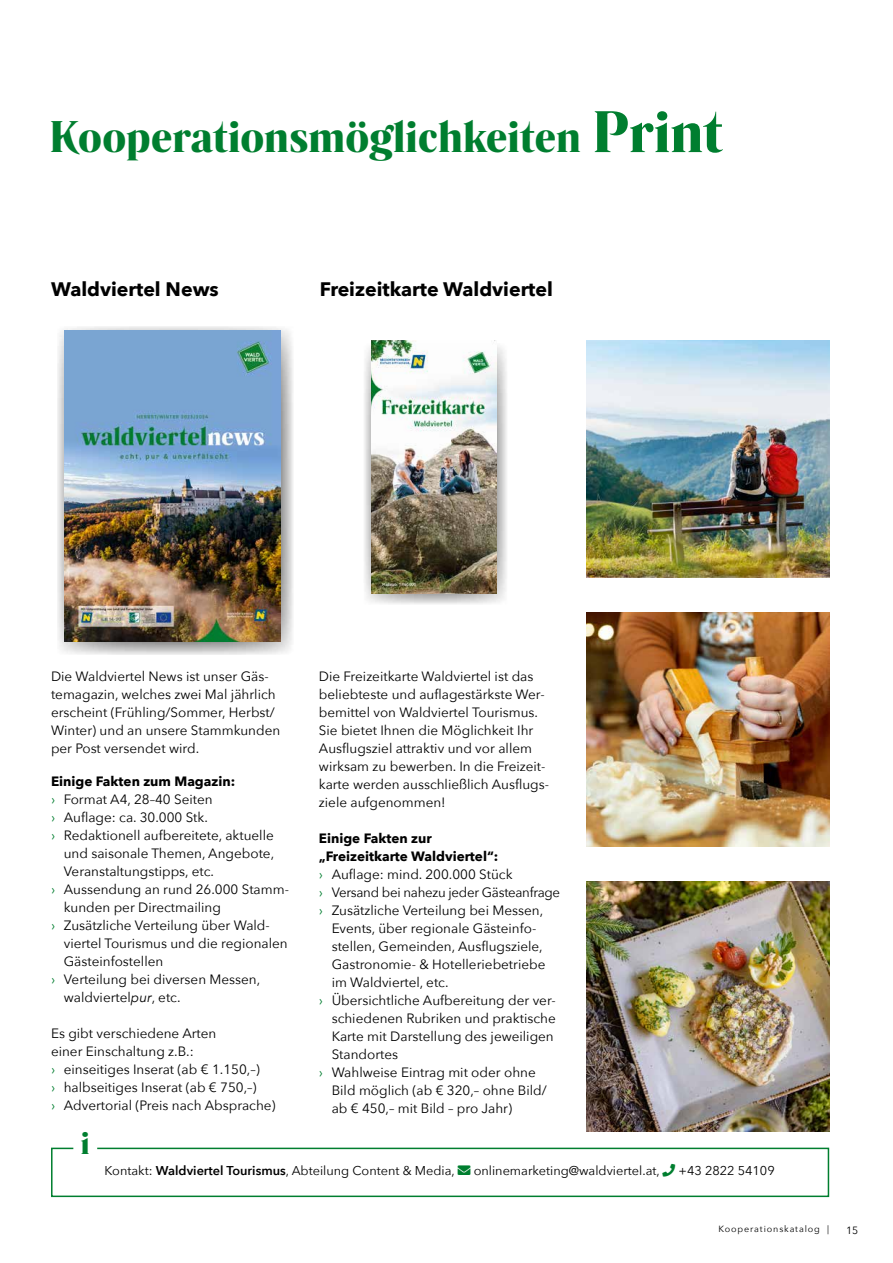
<style>
.page{position:relative;width:893px;height:1263px;background:#fff}
.page>*{position:absolute;margin:0;border:0;box-sizing:border-box;transform-origin:0 0}
.t1{font:900 42px "Rando Display";color:#007e2f}
.t2{font:900 30px "Rando Display";color:#007e2f}
.t3{font:700 19.5px "Avenir Next";color:#000}
.t4{font:13.5px/18px "Avenir Next";color:#000}
.t5{font:700 13.5px "Avenir Next";color:#000}
.t6{font:13.5px "Avenir Next";letter-spacing:-.02em;color:#000}
.t7{font:12.75px "Avenir Next";color:#000}
.t8{font:10.5px "Avenir Next";color:#000}
.t9{font:9px "Avenir Next";letter-spacing:.1em;color:#000}
.s1{font-size:55.5px}
.s2{color:#007e2f}
.s3{font-style:italic}
.s4{font-weight:600}
</style>
<div class="page">
<svg style="left:57px;top:326px;width:236px;height:329px"></svg>
<img style="left:64px;top:330px;width:217px;height:311px">
<img style="left:587px;top:612px;width:242px;height:234px">
<img style="left:587px;top:340px;width:242px;height:237px">
<img style="left:587px;top:881px;width:242px;height:250px">
<svg style="left:364px;top:346px;width:143px;height:258px"></svg>
<img style="left:371px;top:340px;width:125px;height:253px">
<svg style="left:51px;top:1147px;width:779px;height:51px"></svg>
<h1 class="t1" style="left:50px;top:106px;width:675px">Kooperationsmöglichkeiten <span class="s1">Print</span></h1>
<h3 class="t3" style="left:51px;top:272px;width:169px">Waldviertel News</h3>
<h3 class="t3" style="left:320px;top:272px;width:234px">Freizeitkarte Waldviertel</h3>
<p class="t4" style="left:51px;top:667px;width:231px">Die Waldviertel News ist unser Gäs&shy;temagazin, welches zwei Mal jährlich erscheint (Frühling/Sommer, Herbst/ Winter) und an unsere Stammkunden per Post versendet wird.</p>
<p class="t5" style="left:51px;top:770px;width:186px">Einige Fakten zum Magazin:</p>
<p class="t4" style="left:51px;top:790px;width:163px"><span class="s2">›</span> Format A4, 28–40 Seiten</p>
<p class="t4" style="left:51px;top:808px;width:158px"><span class="s2">›</span> Auflage: ca. 30.000 Stk.</p>
<p class="t4" style="left:51px;top:826px;width:224px"><span class="s2">›</span> Redaktionell aufbereitete, aktuelle</p>
<p class="t4" style="left:64px;top:844px;width:212px">und saisonale Themen, Angebote,</p>
<p class="t4" style="left:64px;top:862px;width:152px">Veranstaltungstipps, etc.</p>
<p class="t4" style="left:51px;top:880px;width:239px"><span class="s2">›</span> Aussendung an rund 26.000 Stamm-</p>
<p class="t4" style="left:64px;top:898px;width:159px">kunden per Directmailing</p>
<p class="t4" style="left:51px;top:916px;width:220px"><span class="s2">›</span> Zusätzliche Verteilung über Wald-</p>
<p class="t4" style="left:64px;top:934px;width:225px">viertel Tourismus und die regionalen</p>
<p class="t4" style="left:64px;top:952px;width:101px">Gästeinfostellen</p>
<p class="t4" style="left:51px;top:970px;width:211px"><span class="s2">›</span> Verteilung bei diversen Messen,</p>
<p class="t4" style="left:64px;top:988px;width:118px">waldviertel<span class="s3">pur</span>, etc.</p>
<p class="t4" style="left:51px;top:1024px;width:226px">Es gibt verschiedene Arten<br>einer Einschaltung z.B.:<br><span class="s2">›</span> einseitiges Inserat (ab € 1.150,–)<br><span class="s2">›</span> halbseitiges Inserat (ab € 750,–)<br><span class="s2">›</span> Advertorial (Preis nach Absprache)</p>
<h2 class="t2" style="left:81px;top:1121px;width:10px">i</h2>
<p class="t4" style="left:319px;top:667px;width:232px">Die Freizeitkarte Waldviertel ist das beliebteste und auflagestärkste Wer&shy;bemittel von Waldviertel Tourismus.<br>Sie bietet Ihnen die Möglichkeit Ihr Ausflugsziel attraktiv und vor allem wirksam zu bewerben. In die Freizeit&shy;karte werden ausschließlich Ausflugs&shy;ziele aufgenommen!</p>
<p class="t5" style="left:319px;top:827px;width:114px">Einige Fakten zur</p>
<p class="t5" style="left:319px;top:845px;width:181px">„Freizeitkarte Waldviertel“:</p>
<p class="t4" style="left:319px;top:865px;width:195px"><span class="s2">›</span> Auflage: mind. 200.000 Stück</p>
<p class="t6" style="left:319px;top:881px;width:243px"><span class="s2">›</span> Versand bei nahezu jeder Gästeanfrage</p>
<p class="t4" style="left:319px;top:901px;width:226px"><span class="s2">›</span> Zusätzliche Verteilung bei Messen,</p>
<p class="t4" style="left:332px;top:919px;width:206px">Events, über regionale Gästeinfo-</p>
<p class="t4" style="left:332px;top:937px;width:213px">stellen, Gemeinden, Ausflugsziele,</p>
<p class="t4" style="left:332px;top:955px;width:215px">Gastronomie- &amp; Hotelleriebetriebe</p>
<p class="t4" style="left:332px;top:973px;width:118px">im Waldviertel, etc.</p>
<p class="t4" style="left:319px;top:991px;width:238px"><span class="s2">›</span> Übersichtliche Aufbereitung der ver-</p>
<p class="t4" style="left:332px;top:1009px;width:226px">schiedenen Rubriken und praktische</p>
<p class="t4" style="left:332px;top:1027px;width:224px">Karte mit Darstellung des jeweiligen</p>
<p class="t4" style="left:332px;top:1045px;width:68px">Standortes</p>
<p class="t4" style="left:319px;top:1063px;width:218px"><span class="s2">›</span> Wahlweise Eintrag mit oder ohne</p>
<p class="t4" style="left:332px;top:1081px;width:217px">Bild möglich (ab € 320,– ohne Bild/</p>
<p class="t4" style="left:332px;top:1099px;width:182px">ab € 450,– mit Bild – pro Jahr)</p>
<p class="t7" style="left:105px;top:1160px;width:557px">Kontakt: <span class="s4">Waldviertel Tourismus</span>, Abteilung Content &amp; Media, <span class="s2">→</span> onlinemarketing@waldviertel.at,</p>
<p class="t7" style="left:678px;top:1160px;width:98px">+43 2822 54109</p>
<p class="t9" style="left:718px;top:1221px;width:112px">Kooperationskatalog |</p>
<p class="t8" style="left:846px;top:1221px;width:14px">15</p>
</div>
